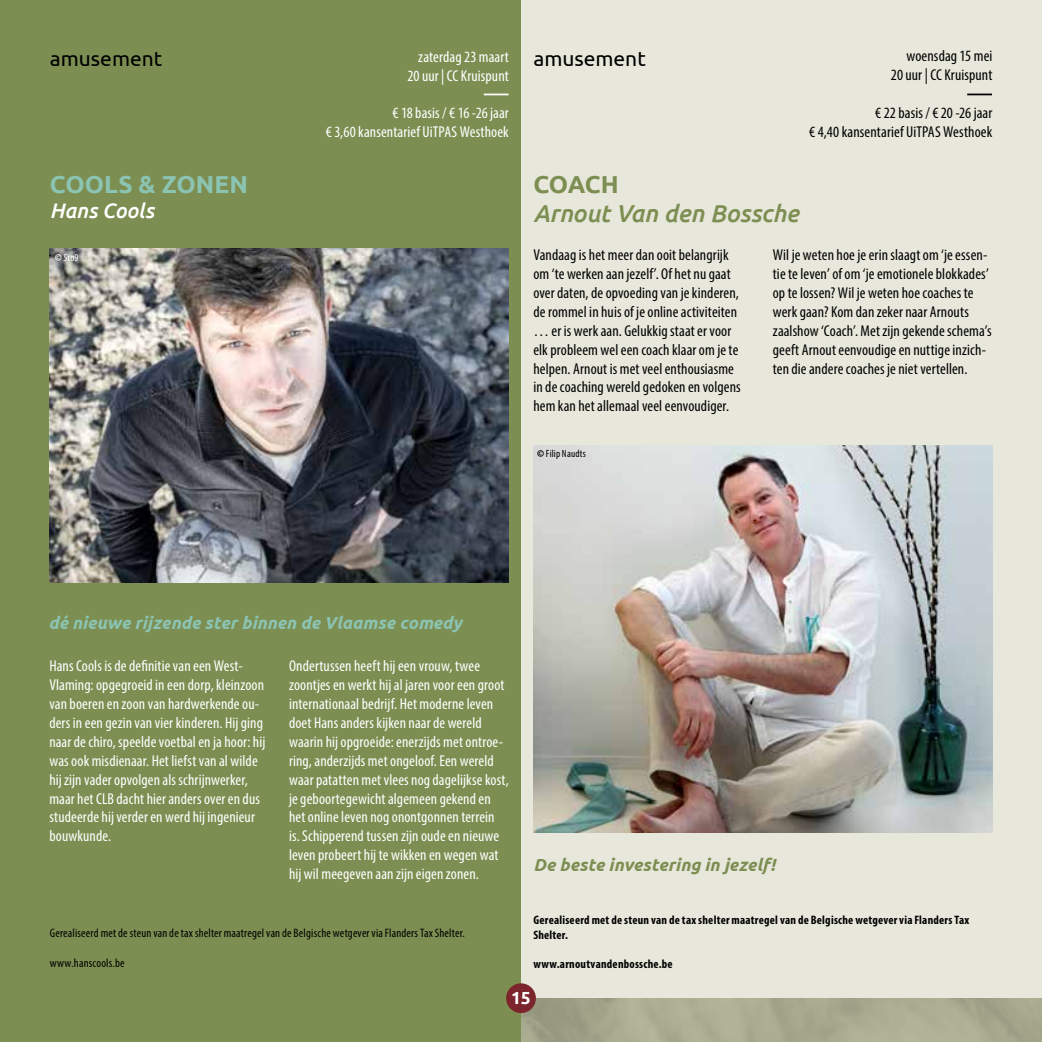
<style>
.page{position:relative;width:1042px;height:1042px;background:#fff}
.page>*{position:absolute;margin:0;border:0;box-sizing:border-box;transform-origin:0 0}
.t1{font:italic 500 24.5px "Ubuntu";color:#7c8e51}
.t2{font:700 24.5px "Ubuntu";color:#8cc4b4}
.t3{font:700 24.5px "Ubuntu";letter-spacing:.005em;color:#000}
.t4{font:700 24.5px "Ubuntu";letter-spacing:-.02em;color:#7c8e51}
.t5{font:21px "Ubuntu";color:#000}
.t6{font:italic 500 21px "Ubuntu";color:#fff}
.t7{font:italic 700 17.5px "Ubuntu";letter-spacing:.005em;color:#8cc4b4}
.t8{font:italic 700 17.5px "Ubuntu";letter-spacing:.005em;color:#7c8e51}
.t9{font:700 17.5px "Ubuntu";color:#fff}
.t10{font:condensed 15.75px/18.9px "Myriad Pro";letter-spacing:.005em;color:#fff}
.t11{font:condensed 15.75px/18.9px "Myriad Pro";letter-spacing:.005em;color:#000}
.t12{font:700 condensed 12.25px/14.7px "Myriad Pro";letter-spacing:.02em;color:#000}
.t13{font:condensed 12.25px "Myriad Pro";letter-spacing:.015em;color:#000}
.t14{font:condensed 10.5px "Myriad Pro";letter-spacing:.02em;color:#000}
.t15{font:condensed 10.5px "Myriad Pro";color:#fff}
.s1{font-weight:900;font-stretch:normal}
</style>
<div class="page">
<div style="left:0;top:0;width:521px;height:1042px;background:#7c8e51"></div>
<div style="left:521px;top:0;width:521px;height:1042px;background:#e7e7db"></div>
<svg style="left:521px;top:998px;width:521px;height:44px;background:#a8a98e"></svg>
<img style="left:50px;top:248px;width:459px;height:334px">
<svg style="left:484px;top:94px;width:24px;height:1px"></svg>
<svg style="left:967px;top:94px;width:25px;height:1px"></svg>
<img style="left:534px;top:445px;width:458px;height:387px">
<hr style="left:0;top:998px;width:1px;height:44px;background:#c1c3a4">
<div style="left:506px;top:983px;width:30px;height:30px;background:#7c252c;border-radius:50%"></div>
<h1 class="t3" style="left:50px;top:45px;width:159px">AMUSEMENT</h1>
<h2 class="t5" style="left:50px;top:46px;width:114px">amusement</h2>
<p class="t10" style="left:407px;top:47px;width:103px;text-align:right">zaterdag 23 maart<br>20 uur | CC Kruispunt</p>
<p class="t10" style="left:326px;top:104px;width:184px;text-align:right">€ 18 basis / € 16 -26 jaar<br>€ 3,60 kansentarief UiTPAS Westhoek</p>
<h2 class="t5" style="left:533px;top:46px;width:114px">amusement</h2>
<p class="t11" style="left:891px;top:47px;width:103px;text-align:right">woensdag 15 mei<br>20 uur | CC Kruispunt</p>
<p class="t11" style="left:809px;top:103px;width:185px;text-align:right">€ 22 basis / € 20 -26 jaar<br>€ 4,40 kansentarief UiTPAS Westhoek</p>
<h1 class="t2" style="left:50px;top:169px;width:200px">COOLS &amp; ZONEN</h1>
<h2 class="t6" style="left:50px;top:198px;width:106px">Hans Cools</h2>
<h1 class="t4" style="left:533px;top:169px;width:87px">COACH</h1>
<h1 class="t1" style="left:533px;top:198px;width:267px">Arnout Van den Bossche</h1>
<p class="t15" style="left:55px;top:251px;width:25px"><span class="s1">©</span> 5to9</p>
<p class="t11" style="left:533px;top:245px;width:209px">Vandaag is het meer dan ooit belangrijk om ‘te werken aan jezelf’. Of het nu gaat over daten, de opvoeding van je kinderen, de rommel in huis of je online activiteiten … er is werk aan. Gelukkig staat er voor elk probleem wel een coach klaar om je te helpen. Arnout is met veel enthousiasme in de coaching wereld gedoken en volgens hem kan het allemaal veel eenvoudiger.</p>
<p class="t11" style="left:773px;top:245px;width:220px">Wil je weten hoe je erin slaagt om ‘je essen&shy;tie te leven’ of om ‘je emotionele blokkades’ op te lossen? Wil je weten hoe coaches te werk gaan? Kom dan zeker naar Arnouts zaalshow ‘Coach’. Met zijn gekende schema’s geeft Arnout eenvoudige en nuttige inzich&shy;ten die andere coaches je niet vertellen.</p>
<p class="t14" style="left:537px;top:447px;width:50px"><span class="s1">©</span> Filip Naudts</p>
<p class="t7" style="left:48px;top:612px;width:415px">dé nieuwe rijzende ster binnen de Vlaamse comedy</p>
<p class="t10" style="left:49px;top:656px;width:217px">Hans Cools is de definitie van een West-Vlaming: opgegroeid in een dorp, kleinzoon van boeren en zoon van hardwerkende ou&shy;ders in een gezin van vier kinderen. Hij ging naar de chiro, speelde voetbal en ja hoor: hij was ook misdienaar. Het liefst van al wilde hij zijn vader opvolgen als schrijnwerker, maar het CLB dacht hier anders over en dus studeerde hij verder en werd hij ingenieur bouwkunde.</p>
<p class="t10" style="left:289px;top:656px;width:221px">Ondertussen heeft hij een vrouw, twee zoontjes en werkt hij al jaren voor een groot internationaal bedrijf. Het moderne leven doet Hans anders kijken naar de wereld waarin hij opgroeide: enerzijds met ontroe&shy;ring, anderzijds met ongeloof. Een wereld waar patatten met vlees nog dagelijkse kost, je geboortegewicht algemeen gekend en het online leven nog onontgonnen terrein is. Schipperend tussen zijn oude en nieuwe leven probeert hij te wikken en wegen wat hij wil meegeven aan zijn eigen zonen.</p>
<p class="t13" style="left:50px;top:925px;width:416px">Gerealiseerd met de steun van de tax shelter maatregel van de Belgische wetgever via Flanders Tax Shelter.</p>
<p class="t13" style="left:50px;top:955px;width:76px">www.hanscools.be</p>
<p class="t8" style="left:533px;top:854px;width:243px">De beste investering in jezelf!</p>
<p class="t12" style="left:533px;top:912px;width:437px">Gerealiseerd met de steun van de tax shelter maatregel van de Belgische wetgever via Flanders Tax<br>Shelter.</p>
<p class="t12" style="left:533px;top:956px;width:141px">www.arnoutvandenbossche.be</p>
<p class="t9" style="left:511px;top:987px;width:21px">15</p>
</div>
